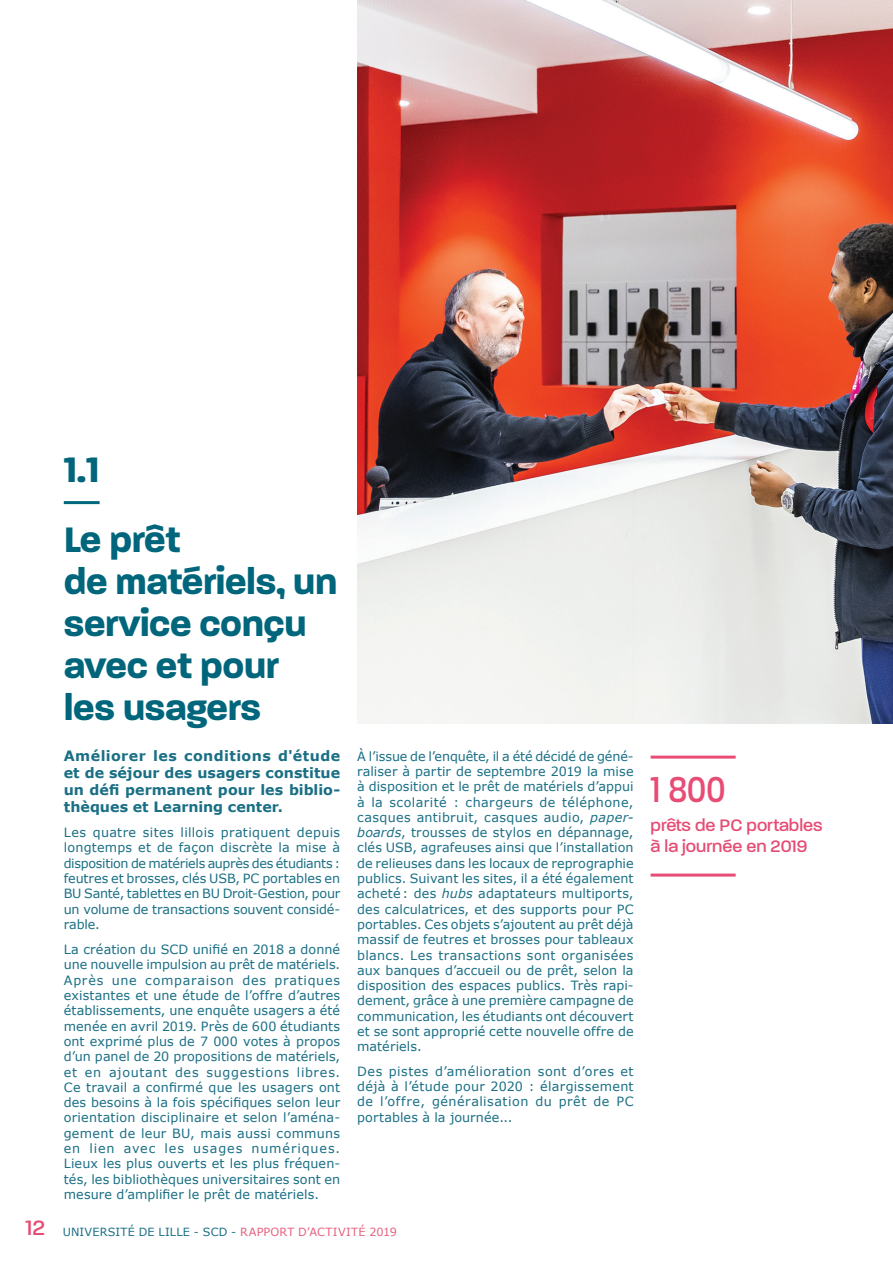
<style>
.page{position:relative;width:893px;height:1263px;background:#fff}
.page>*{position:absolute;margin:0;border:0;box-sizing:border-box;transform-origin:0 0}
.t1{font:500 39px "Paralucent Condensed";color:#e64c74}
.t2{font:700 38.25px/42px "Paralucent";letter-spacing:-.01em;color:#01667b}
.t3{font:500 18px/21.6px "Paralucent";color:#e64c74}
.t4{font:700 14.25px/17.1px "Verdana";letter-spacing:-.005em;color:#1a6f85;text-align:justify}
.t5{font:12.75px/15.3px "Verdana";letter-spacing:.005em;color:#1a6f85;text-align:justify}
.t6{font:11.25px "Verdana";letter-spacing:.02em;color:#1a6f85}
.s1{font-style:italic}
.s2{font-family:"Paralucent";font-weight:500;font-size:22.5px;color:#e64c74}
.s3{color:#e7617f}
</style>
<div class="page">
<img style="left:357px;top:0;width:536px;height:723px">
<hr style="left:64px;top:501px;width:36px;height:3px;background:#01667b">
<hr style="left:651px;top:756px;width:85px;height:3px;background:#e64c74">
<hr style="left:651px;top:873px;width:85px;height:3px;background:#e64c74">
<h2 class="t2" style="left:64px;top:434px;width:119px;line-height:70.1px">1.1<br>Le prêt</h2>
<h2 class="t2" style="left:64px;top:560px;width:275px">de matériels, un service conçu avec et pour les usagers</h2>
<p class="t4" style="left:64px;top:747px;width:278px">Améliorer les conditions d'étude et de séjour des usagers constitue un défi permanent pour les biblio&shy;thèques et Learning center.</p>
<p class="t5" style="left:64px;top:825px;width:278px">Les quatre sites lillois pratiquent depuis longtemps et de façon discrète la mise à disposition de matériels auprès des étudiants : feutres et brosses, clés USB, PC portables en BU Santé, tablettes en BU Droit-Gestion, pour un volume de transactions souvent considé&shy;rable.</p>
<p class="t5" style="left:64px;top:942px;width:278px">La création du SCD unifié en 2018 a donné une nouvelle impulsion au prêt de matériels.<br>Après une comparaison des pratiques existantes et une étude de l’offre d’autres établissements, une enquête usagers a été menée en avril 2019. Près de 600 étudiants ont exprimé plus de 7 000 votes à propos d’un panel de 20 propositions de matériels, et en ajoutant des suggestions libres.<br>Ce travail a confirmé que les usagers ont des besoins à la fois spécifiques selon leur orientation disciplinaire et selon l’aména&shy;gement de leur BU, mais aussi communs en lien avec les usages numériques.<br>Lieux les plus ouverts et les plus fréquen&shy;tés, les bibliothèques universitaires sont en mesure d’amplifier le prêt de matériels.</p>
<p class="t5" style="left:357px;top:748px;width:278px">À l’issue de l’enquête, il a été décidé de géné&shy;raliser à partir de septembre 2019 la mise à disposition et le prêt de matériels d’appui à la scolarité : chargeurs de téléphone, casques antibruit, casques audio, <span class="s1">paper&shy;boards</span>, trousses de stylos en dépannage, clés USB, agrafeuses ainsi que l’installation de relieuses dans les locaux de reprographie publics. Suivant les sites, il a été également acheté : des <span class="s1">hubs</span> adaptateurs multiports, des calculatrices, et des supports pour PC portables. Ces objets s’ajoutent au prêt déjà massif de feutres et brosses pour tableaux blancs. Les transactions sont organisées aux banques d’accueil ou de prêt, selon la disposition des espaces publics. Très rapi&shy;dement, grâce à une première campagne de communication, les étudiants ont découvert et se sont approprié cette nouvelle offre de matériels.</p>
<p class="t5" style="left:357px;top:1063px;width:278px">Des pistes d’amélioration sont d’ores et déjà à l’étude pour 2020 : élargissement de l’offre, généralisation du prêt de PC portables à la journée...</p>
<p class="t6" style="left:26px;top:1225px;width:373px"><span class="s2">12</span> UNIVERSITÉ DE LILLE - SCD - <span class="s3">RAPPORT D’ACTIVITÉ 2019</span></p>
<h1 class="t1" style="left:651px;top:767px;width:76px">1 800</h1>
<h3 class="t3" style="left:651px;top:814px;width:174px">prêts de PC portables à la journée en 2019</h3>
</div>
